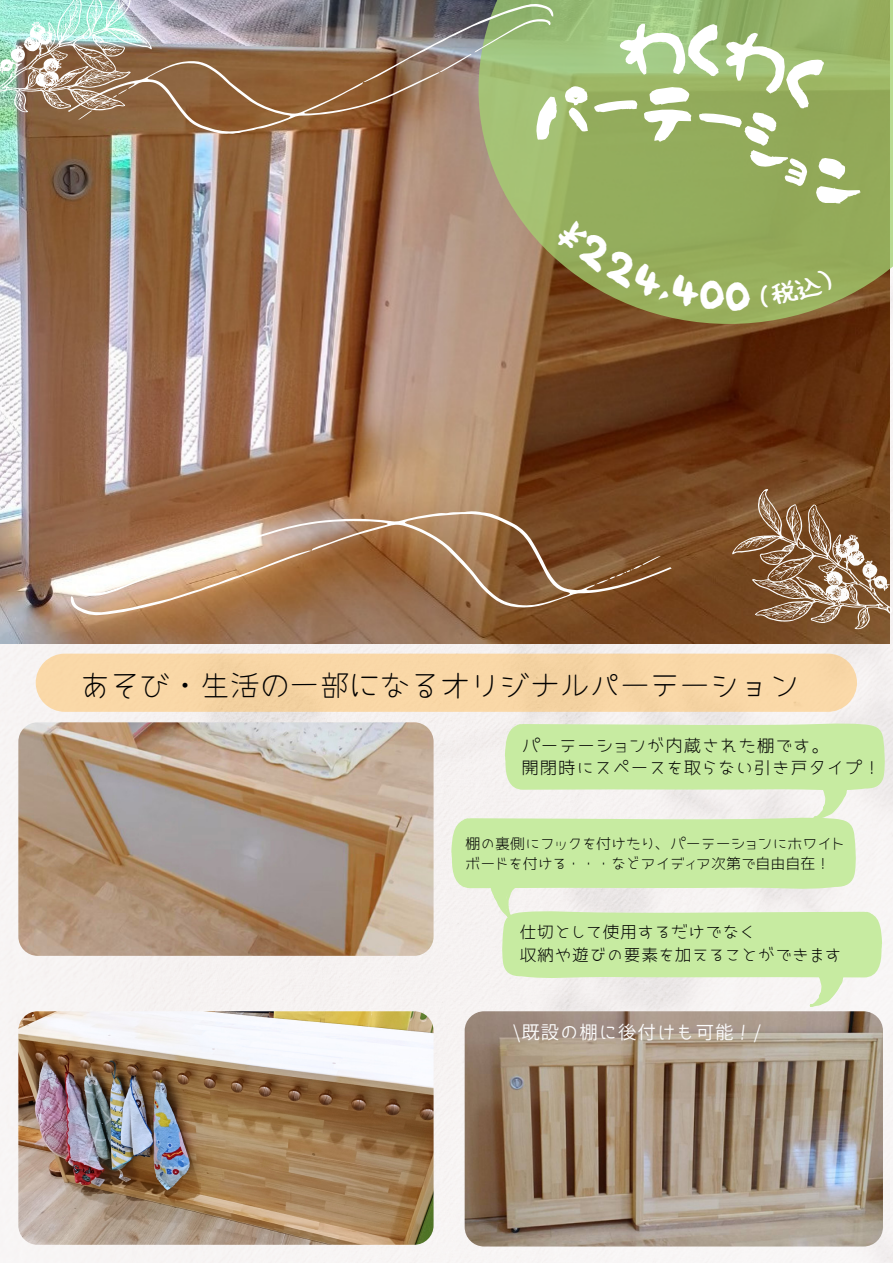
<style>
.page{position:relative;width:893px;height:1264px;background:#fff}
.page>*{position:absolute;margin:0;border:0;box-sizing:border-box;transform-origin:0 0}
.t1{font:72.75px "Ounen mouhitsu";color:#fff}
.t2{font:30px "Yomogi";color:#000}
.t3{font:18.45px "Bokutachino Gothic 2";letter-spacing:.05em;color:#fcfcfc}
.t4{font:17.55px "JK Gothic L";letter-spacing:.05em;color:#000}
.t5{font:16.8px "JK Gothic L";letter-spacing:.035em;color:#000}
.t6{font:15px/20.2px "JK Gothic L";color:#000}
</style>
<div class="page">
<img style="left:0;top:324px;width:892px;height:938px">
<img style="left:0;top:0;width:889px;height:643px">
<svg style="left:478px;top:0;width:414px;height:324px;background:#8c8a4a"></svg>
<svg style="left:71px;top:511px;width:600px;height:104px;background:#a57d5c"></svg>
<svg style="left:179px;top:25px;width:176px;height:132px;background:#997659"></svg>
<img style="left:18px;top:722px;width:415px;height:233px;border-radius:19px">
<img style="left:18px;top:1011px;width:415px;height:233px;border-radius:19px">
<img style="left:0;top:0;width:179px;height:161px">
<svg style="left:701px;top:475px;width:191px;height:203px;background:#916c4d"></svg>
<img style="left:464px;top:1011px;width:418px;height:235px;border-radius:19px">
<svg style="left:451px;top:722px;width:434px;height:284px"></svg>
<div style="left:36px;top:653px;width:820px;height:58px;background:#f9d7a6"></div>
<svg style="left:355px;top:1px;width:513px;height:309px;background:#98a165"></svg>
<p class="t1" style="left:592px;top:61px;width:50px">ー</p>
<p class="t2" style="left:80px;top:661px;width:721px">あそび・生活の一部になるオリジナルパーテーション</p>
<p class="t4" style="left:521px;top:736px;width:309px">パーテーションが内蔵された棚です。</p>
<p class="t4" style="left:521px;top:758px;width:361px">開閉時にスペースを取らない引き戸タイプ！</p>
<p class="t6" style="left:465px;top:833px;width:381px">棚の裏側にフックを付けたり、パーテーションにホワイトボードを付ける・・・などアイディア次第で自由自在！</p>
<p class="t5" style="left:520px;top:923px;width:235px">仕切として使用するだけでなく</p>
<p class="t5" style="left:520px;top:946px;width:323px">収納や遊びの要素を加えることができます</p>
<p class="t3" style="left:513px;top:1022px;width:249px">\既設の棚に後付けも可能！/</p>
</div>
